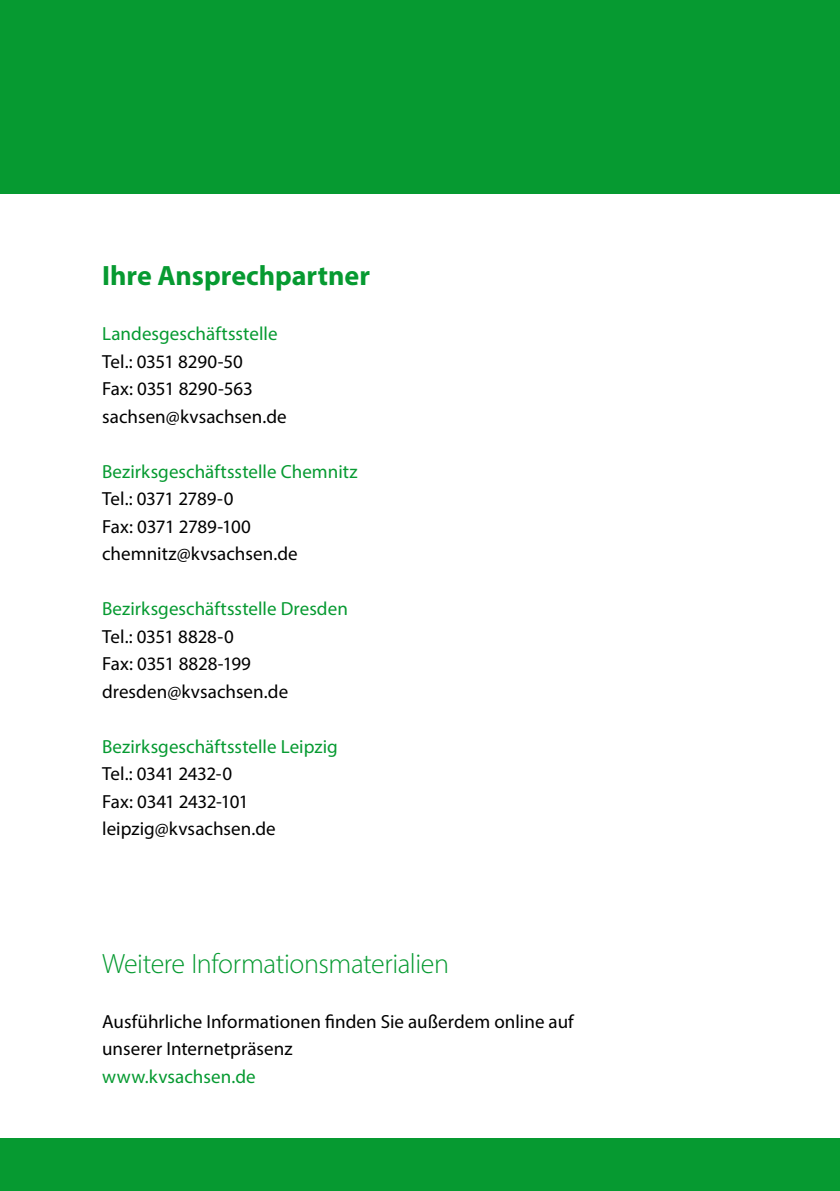
<style>
.page{position:relative;width:840px;height:1191px;background:#fff}
.page>*{position:absolute;margin:0;border:0;box-sizing:border-box;transform-origin:0 0}
.t1{font:300 28px "Myriad Pro";letter-spacing:-.015em;color:#069a31}
.t2{font:700 28px "Myriad Pro";color:#069a31}
.t3{font:19px/27.4px "Myriad Pro";color:#000}
.t4{font:19px "Myriad Pro";letter-spacing:.005em;color:#069a31}
</style>
<div class="page">
<div style="left:0;top:0;width:839px;height:194px;background:#069a31"></div>
<div style="left:0;top:1138px;width:839px;height:53px;background:#069a31"></div>
<h1 class="t2" style="left:102px;top:257px;width:269px">Ihre Ansprechpartner</h1>
<p class="t4" style="left:102px;top:322px;width:177px">Landesgeschäftsstelle</p>
<p class="t3" style="left:102px;top:347px;width:186px">Tel.: 0351 8290-50<br>Fax: 0351 8290-563 sachsen@kvsachsen.de</p>
<p class="t4" style="left:102px;top:459px;width:257px">Bezirksgeschäftsstelle Chemnitz</p>
<p class="t3" style="left:102px;top:485px;width:197px">Tel.: 0371 2789-0<br>Fax: 0371 2789-100 chemnitz@kvsachsen.de</p>
<p class="t4" style="left:102px;top:597px;width:247px">Bezirksgeschäftsstelle Dresden</p>
<p class="t3" style="left:102px;top:622px;width:187px">Tel.: 0351 8828-0<br>Fax: 0351 8828-199 dresden@kvsachsen.de</p>
<p class="t4" style="left:102px;top:734px;width:237px">Bezirksgeschäftsstelle Leipzig</p>
<p class="t3" style="left:102px;top:759px;width:175px">Tel.: 0341 2432-0<br>Fax: 0341 2432-101 leipzig@kvsachsen.de</p>
<h1 class="t1" style="left:102px;top:946px;width:348px">Weitere Informationsmaterialien</h1>
<p class="t3" style="left:102px;top:1007px;width:473px">Ausführliche Informationen finden Sie außerdem online auf unserer Internetpräsenz</p>
<p class="t4" style="left:102px;top:1064px;width:155px">www.kvsachsen.de</p>
</div>
